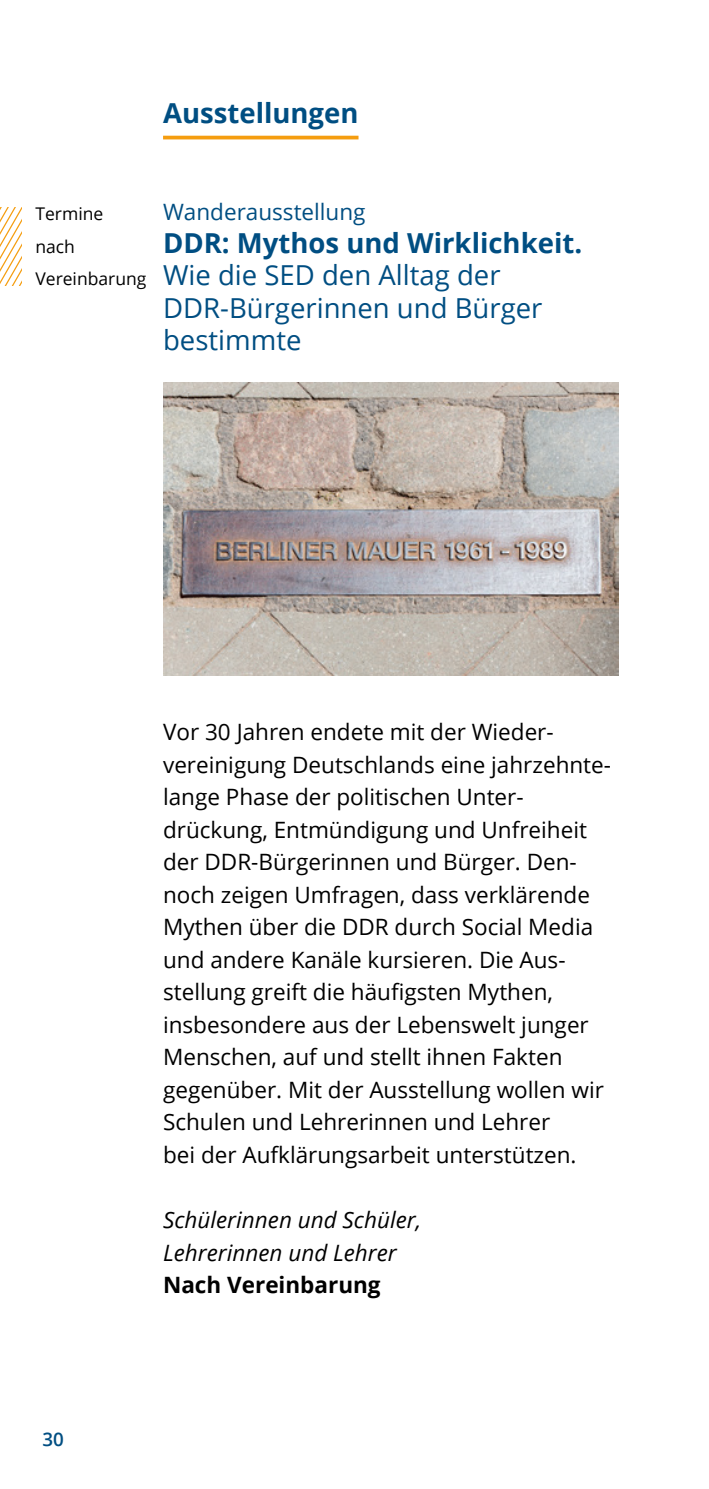
<style>
.page{position:relative;width:709px;height:1489px;background:#fff}
.page>*{position:absolute;margin:0;border:0;box-sizing:border-box;transform-origin:0 0}
.t1{font:27.5px/32.5px "Open Sans";color:#004e82}
.t2{font:700 27.5px "Open Sans";color:#004e82}
.t3{font:22.5px/32.5px "Open Sans";color:#000}
.t4{font:italic 22.5px/32.5px "Open Sans";color:#000}
.t5{font:22.5px "Open Sans";color:#004e82}
.t6{font:700 22.5px "Open Sans";color:#000}
.t7{font:600 18.75px "Open Sans";color:#004e82}
.t8{font:17.5px/32.5px "Open Sans";color:#000}
</style>
<div class="page">
<hr style="left:163px;top:136px;width:195px;height:3px;background:#f59d0f">
<svg style="left:0;top:208px;width:21px;height:77px"></svg>
<img style="left:163px;top:383px;width:456px;height:292px">
<p class="t2" style="left:163px;top:93px;width:197px">Ausstellungen</p>
<p class="t8" style="left:35px;top:197px;width:113px">Termine nach<br>Vereinbarung</p>
<p class="t5" style="left:163px;top:196px;width:204px">Wanderausstellung</p>
<p class="t2" style="left:163px;top:223px;width:420px">DDR: Mythos und Wirklichkeit.</p>
<p class="t1" style="left:163px;top:258px;width:381px">Wie die SED den Alltag der<br>DDR-Bürgerinnen und Bürger bestimmte</p>
<p class="t7" style="left:43px;top:1426px;width:23px">30</p>
<p class="t3" style="left:163px;top:715px;width:449px">Vor 30 Jahren endete mit der Wieder&shy;vereinigung Deutschlands eine jahrzehnte&shy;lange Phase der politischen Unter&shy;drückung, Entmündigung und Unfreiheit der DDR-Bürgerinnen und Bürger. Den&shy;noch zeigen Umfragen, dass verklärende Mythen über die DDR durch Social Media und andere Kanäle kursieren. Die Aus&shy;stellung greift die häufigsten Mythen, insbesondere aus der Lebenswelt junger Menschen, auf und stellt ihnen Fakten gegenüber. Mit der Ausstellung wollen wir Schulen und Lehrerinnen und Lehrer<br>bei der Aufklärungsarbeit unterstützen.</p>
<p class="t4" style="left:163px;top:1202px;width:260px">Schülerinnen und Schüler,<br>Lehrerinnen und Lehrer</p>
<p class="t6" style="left:163px;top:1268px;width:219px">Nach Vereinbarung</p>
</div>
